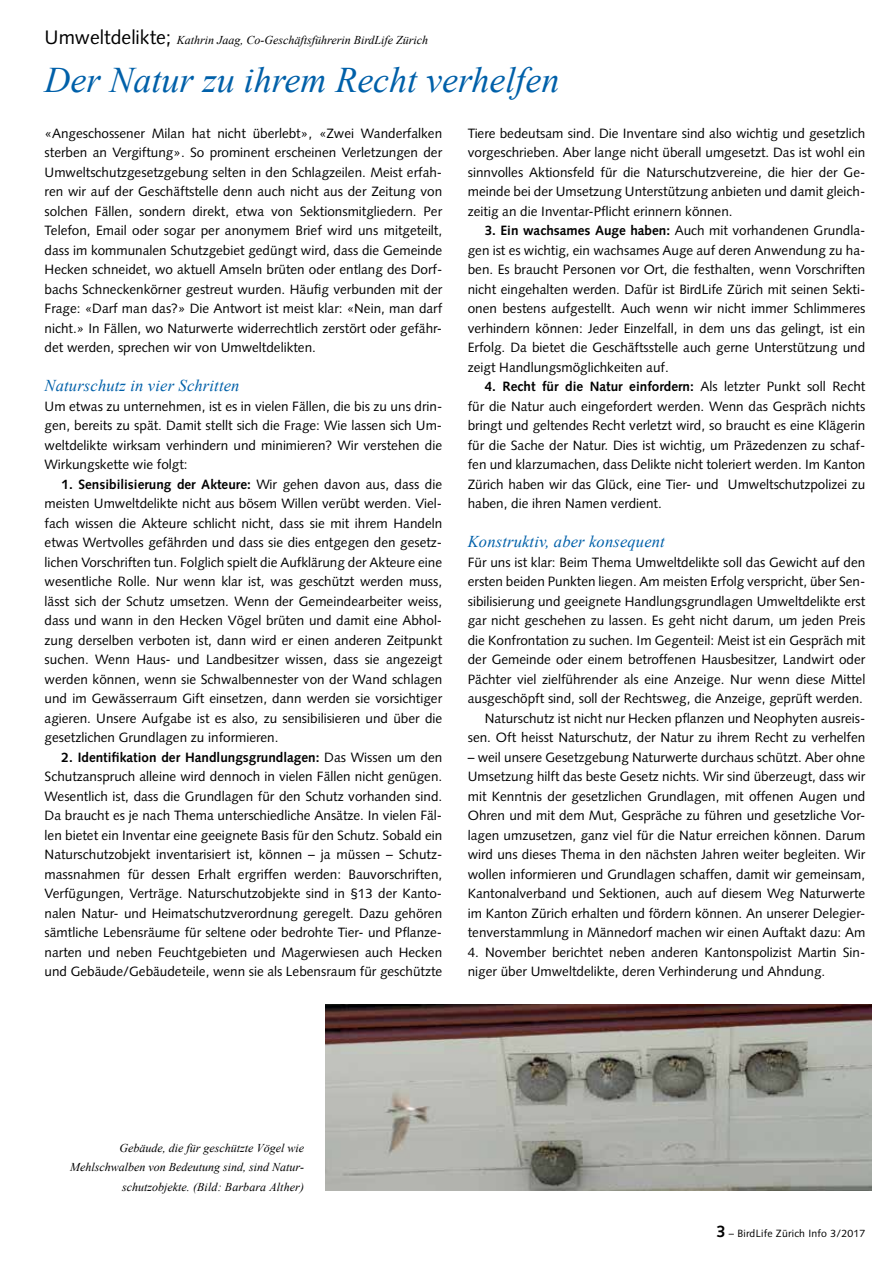
<style>
.page{position:relative;width:893px;height:1263px;background:#fff}
.page>*{position:absolute;margin:0;border:0;box-sizing:border-box;transform-origin:0 0}
.t1{font:italic 36px "Times New Roman";color:#0060a9}
.t2{font:italic 16.5px "Times New Roman";letter-spacing:.01em;color:#0060a9}
.t3{font:13.5px/19.5px "Syntax";color:#000;text-align:justify}
.t4{font:italic 12px/19.5px "Times New Roman";color:#000;text-align:right}
.t5{font:10.5px "Syntax";letter-spacing:.02em;color:#000}
.s1{font-family:"Syntax";font-style:normal;font-size:19.5px}
.s2{font-weight:700}
.s3{font-weight:700;font-size:16.5px}
</style>
<div class="page">
<img style="left:325px;top:1004px;width:547px;height:187px">
<p class="t4" style="left:45px;top:30px;width:385px"><span class="s1">Umweltdelikte;</span> Kathrin Jaag, Co-Geschäftsführerin BirdLife Zürich</p>
<h1 class="t1" style="left:45px;top:56px;width:516px">Der Natur zu ihrem Recht verhelfen</h1>
<p class="t3" style="left:45px;top:123px;width:399px">«Angeschossener Milan hat nicht überlebt», «Zwei Wanderfalken sterben an Vergiftung». So prominent erscheinen Verletzungen der Umweltschutzgesetzgebung selten in den Schlagzeilen. Meist erfah&shy;ren wir auf der Geschäftstelle denn auch nicht aus der Zeitung von solchen Fällen, sondern direkt, etwa von Sektionsmitgliedern. Per Telefon, Email oder sogar per anonymem Brief wird uns mitgeteilt, dass im kommunalen Schutzgebiet gedüngt wird, dass die Gemeinde Hecken schneidet, wo aktuell Amseln brüten oder entlang des Dorf&shy;bachs Schneckenkörner gestreut wurden. Häufig verbunden mit der Frage: «Darf man das?» Die Antwort ist meist klar: «Nein, man darf nicht.» In Fällen, wo Naturwerte widerrechtlich zerstört oder gefähr&shy;det werden, sprechen wir von Umweltdelikten.</p>
<p class="t2" style="left:45px;top:374px;width:196px">Naturschutz in vier Schritten</p>
<p class="t3" style="left:45px;top:396px;width:399px">Um etwas zu unternehmen, ist es in vielen Fällen, die bis zu uns drin&shy;gen, bereits zu spät. Damit stellt sich die Frage: Wie lassen sich Um&shy;weltdelikte wirksam verhindern und minimieren? Wir verstehen die Wirkungskette wie folgt:</p>
<p class="t3" style="left:45px;top:474px;width:399px;text-indent:17px"><span class="s2">1. Sensibilisierung der Akteure:</span> Wir gehen davon aus, dass die meisten Umweltdelikte nicht aus bösem Willen verübt werden. Viel&shy;fach wissen die Akteure schlicht nicht, dass sie mit ihrem Handeln etwas Wertvolles gefährden und dass sie dies entgegen den gesetz&shy;lichen Vorschriften tun. Folglich spielt die Aufklärung der Akteure eine wesentliche Rolle. Nur wenn klar ist, was geschützt werden muss, lässt sich der Schutz umsetzen. Wenn der Gemeindearbeiter weiss, dass und wann in den Hecken Vögel brüten und damit eine Abhol&shy;zung derselben verboten ist, dann wird er einen anderen Zeitpunkt suchen. Wenn Haus- und Landbesitzer wissen, dass sie angezeigt werden können, wenn sie Schwalbennester von der Wand schlagen und im Gewässerraum Gift einsetzen, dann werden sie vorsichtiger agieren. Unsere Aufgabe ist es also, zu sensibilisieren und über die gesetzlichen Grundlagen zu informieren.</p>
<p class="t3" style="left:45px;top:747px;width:399px;text-indent:17px"><span class="s2">2. Identifikation der Handlungsgrundlagen:</span> Das Wissen um den Schutzanspruch alleine wird dennoch in vielen Fällen nicht genügen.<br>Wesentlich ist, dass die Grundlagen für den Schutz vorhanden sind.<br>Da braucht es je nach Thema unterschiedliche Ansätze. In vielen Fäl&shy;len bietet ein Inventar eine geeignete Basis für den Schutz. Sobald ein Naturschutzobjekt inventarisiert ist, können – ja müssen – Schutz&shy;massnahmen für dessen Erhalt ergriffen werden: Bauvorschriften, Verfügungen, Verträge. Naturschutzobjekte sind in §13 der Kanto&shy;nalen Natur- und Heimatschutzverordnung geregelt. Dazu gehören sämtliche Lebensräume für seltene oder bedrohte Tier- und Pflanze&shy;narten und neben Feuchtgebieten und Magerwiesen auch Hecken und Gebäude/Gebäudeteile, wenn sie als Lebensraum für geschützte</p>
<p class="t3" style="left:468px;top:123px;width:399px">Tiere bedeutsam sind. Die Inventare sind also wichtig und gesetzlich vorgeschrieben. Aber lange nicht überall umgesetzt. Das ist wohl ein sinnvolles Aktionsfeld für die Naturschutzvereine, die hier der Ge&shy;meinde bei der Umsetzung Unterstützung anbieten und damit gleich&shy;zeitig an die Inventar-Pflicht erinnern können.</p>
<p class="t3" style="left:468px;top:221px;width:399px;text-indent:17px"><span class="s2">3. Ein wachsames Auge haben:</span> Auch mit vorhandenen Grundla&shy;gen ist es wichtig, ein wachsames Auge auf deren Anwendung zu ha&shy;ben. Es braucht Personen vor Ort, die festhalten, wenn Vorschriften nicht eingehalten werden. Dafür ist BirdLife Zürich mit seinen Sekti&shy;onen bestens aufgestellt. Auch wenn wir nicht immer Schlimmeres verhindern können: Jeder Einzelfall, in dem uns das gelingt, ist ein Erfolg. Da bietet die Geschäftsstelle auch gerne Unterstützung und zeigt Handlungsmöglichkeiten auf.</p>
<p class="t3" style="left:468px;top:377px;width:399px;text-indent:17px"><span class="s2">4. Recht für die Natur einfordern:</span> Als letzter Punkt soll Recht für die Natur auch eingefordert werden. Wenn das Gespräch nichts bringt und geltendes Recht verletzt wird, so braucht es eine Klägerin für die Sache der Natur. Dies ist wichtig, um Präzedenzen zu schaf&shy;fen und klarzumachen, dass Delikte nicht toleriert werden. Im Kanton Zürich haben wir das Glück, eine Tier- und Umweltschutzpolizei zu haben, die ihren Namen verdient.</p>
<p class="t2" style="left:468px;top:530px;width:199px">Konstruktiv, aber konsequent</p>
<p class="t3" style="left:468px;top:552px;width:399px;text-align:right">Für uns ist klar: Beim Thema Umweltdelikte soll das Gewicht auf den ersten beiden Punkten liegen. Am meisten Erfolg verspricht, über Sen&shy;sibilisierung und geeignete Handlungsgrundlagen Umweltdelikte erst gar nicht geschehen zu lassen. Es geht nicht darum, um jeden Preis die Konfrontation zu suchen. Im Gegenteil: Meist ist ein Gespräch mit der Gemeinde oder einem betroffenen Hausbesitzer, Landwirt oder Pächter viel zielführender als eine Anzeige. Nur wenn diese Mittel ausgeschöpft sind, soll der Rechtsweg, die Anzeige, geprüft werden.<br>Naturschutz ist nicht nur Hecken pflanzen und Neophyten ausreis&shy;sen. Oft heisst Naturschutz, der Natur zu ihrem Recht zu verhelfen</p>
<p class="t3" style="left:468px;top:747px;width:399px">– weil unsere Gesetzgebung Naturwerte durchaus schützt. Aber ohne Umsetzung hilft das beste Gesetz nichts. Wir sind überzeugt, dass wir mit Kenntnis der gesetzlichen Grundlagen, mit offenen Augen und Ohren und mit dem Mut, Gespräche zu führen und gesetzliche Vor&shy;lagen umzusetzen, ganz viel für die Natur erreichen können. Darum wird uns dieses Thema in den nächsten Jahren weiter begleiten. Wir wollen informieren und Grundlagen schaffen, damit wir gemeinsam, Kantonalverband und Sektionen, auch auf diesem Weg Naturwerte im Kanton Zürich erhalten und fördern können. An unserer Delegier&shy;tenverstammlung in Männedorf machen wir einen Auftakt dazu: Am</p>
<p class="t3" style="left:468px;top:942px;width:399px">4. November berichtet neben anderen Kantonspolizist Martin Sin&shy;niger über Umweltdelikte, deren Verhinderung und Ahndung.</p>
<p class="t4" style="left:70px;top:1138px;width:235px">Gebäude, die für geschützte Vögel wie<br>Mehlschwalben von Bedeutung sind, sind Natur&shy;schutzobjekte. (Bild: Barbara Alther)</p>
<p class="t5" style="left:716px;top:1227px;width:150px"><span class="s3">3</span> – BirdLife Zürich Info 3/2017</p>
</div>
